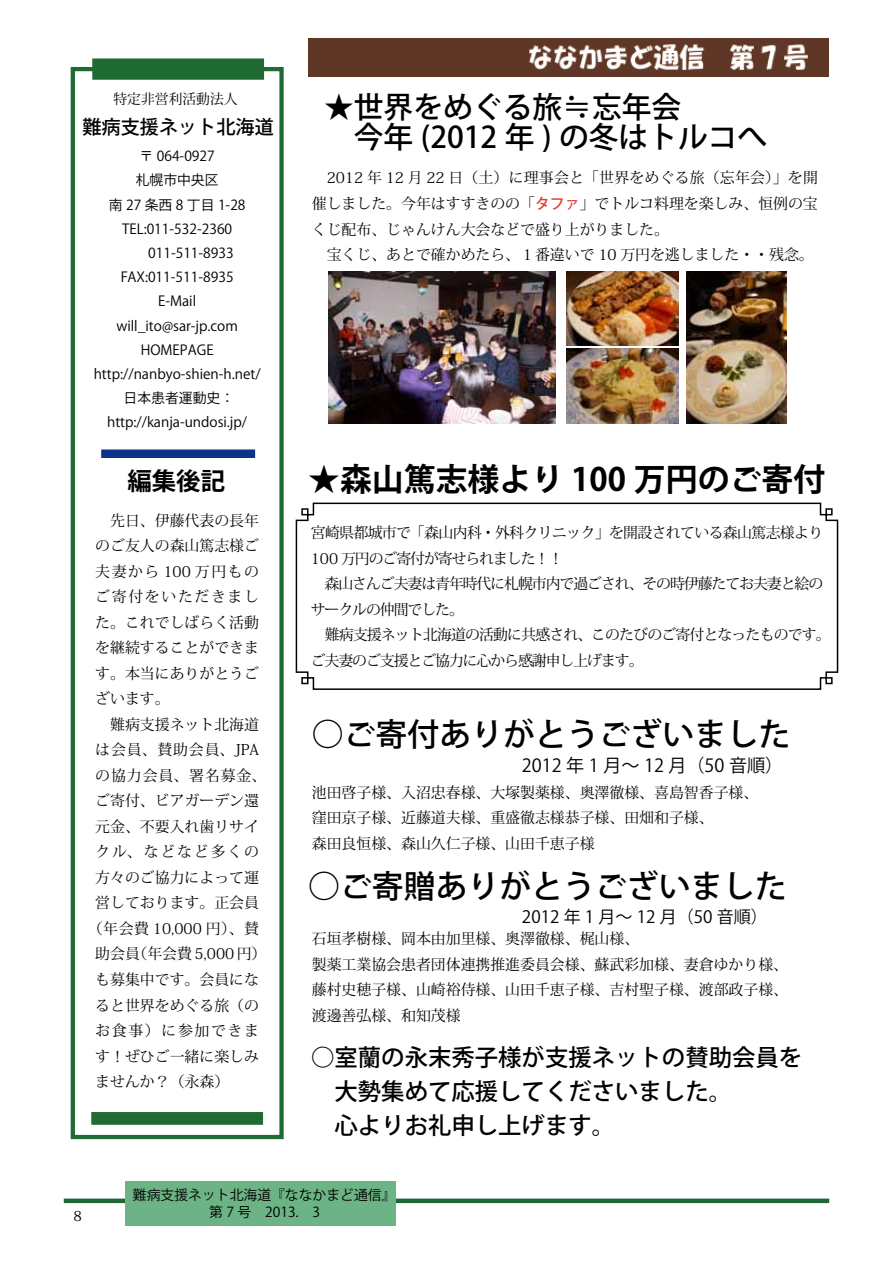
<style>
.page{position:relative;width:893px;height:1263px;background:#fff}
.page>*{position:absolute;margin:0;border:0;box-sizing:border-box;transform-origin:0 0}
.t1{font:500 31.95px "Koz Go Pro";color:#000}
.t2{font:700 31.95px "Koz Go Pro";color:#000}
.t3{font:500 29.7px/29.7px "Koz Go Pro";color:#000}
.t4{font:700 24.45px "Koz Go Pro";color:#000}
.t5{font:500 23.4px/34px "Koz Go Pro";color:#000}
.t6{font:500 19.2px "Koz Go Pro";color:#000}
.t7{font:18px "Koz Go Pro";color:#000}
.t8{font:16.95px "Koz Go Pro";color:#000}
.t9{font:14.85px/25.5px "Koz Min Pro";color:#000}
.t10{font:14.85px/25.5px "Koz Min Pro";letter-spacing:-.07em;color:#000}
.t11{font:14.85px "Koz Min Pro";letter-spacing:.06em;color:#000}
.t12{font:14.85px "Koz Min Pro";letter-spacing:.11em;color:#000}
.t13{font:14.85px "Koz Min Pro";letter-spacing:.1em;color:#000}
.t14{font:14.85px "Koz Min Pro";letter-spacing:.125em;color:#000}
.t15{font:13.8px/24.2px "Koz Go Pro";color:#000;text-align:center}
.t16{font:13.8px "Koz Min Pro";color:#000}
.s1{font-family:"Koz Go Pro";font-weight:500;color:#e83828}
.s2{font-weight:500}
</style>
<div class="page">
<div style="left:64px;top:1198px;width:765px;height:5px;background:#206535"></div>
<div style="left:125px;top:1181px;width:271px;height:45px;background:#6cb485"></div>
<div style="left:71px;top:67px;width:213px;height:1072px;border:4px solid #206a34"></div>
<img style="left:328px;top:271px;width:227px;height:153px">
<img style="left:566px;top:271px;width:112px;height:75px">
<div style="left:101px;top:449px;width:154px;height:9px;background:#0c3388"></div>
<div style="left:91px;top:1112px;width:172px;height:13px;background:#206a34"></div>
<div style="left:92px;top:58px;width:172px;height:22px;background:#206a34"></div>
<img style="left:566px;top:349px;width:112px;height:74px">
<img style="left:687px;top:272px;width:100px;height:152px">
<div style="left:308px;top:38px;width:520px;height:38px;background:#5f3727"></div>
<img style="left:529px;top:44px;width:279px;height:26px">
<svg style="left:295px;top:502px;width:544px;height:188px"></svg>
<p class="t16" style="left:113px;top:90px;width:126px">特定非営利活動法人</p>
<p class="t6" style="left:82px;top:115px;width:193px">難病支援ネット北海道</p>
<p class="t15" style="left:94px;top:144px;width:168px">〒 064-0927<br>札幌市中央区<br>南 27 条西 8 丁目 1-28<br>TEL:011-532-2360<br>　　011-511-8933<br>FAX:011-511-8935<br>E-Mail<br>will_ito@sar-jp.com<br>HOMEPAGE http://nanbyo-shien-h.net/日本患者運動史：http://kanja-undosi.jp/</p>
<h3 class="t4" style="left:127px;top:465px;width:99px">編集後記</h3>
<p class="t9" style="left:95px;top:507px;width:165px">　先日、伊藤代表の長年</p>
<p class="t9" style="left:95px;top:533px;width:165px">のご友人の森山篤志様ご</p>
<p class="t13" style="left:95px;top:561px;width:165px">夫妻から 100 万円もの</p>
<p class="t12" style="left:95px;top:586px;width:165px">ご寄付をいただきまし</p>
<p class="t9" style="left:95px;top:609px;width:165px">た。これでしばらく活動</p>
<p class="t9" style="left:95px;top:635px;width:165px">を継続することができま</p>
<p class="t9" style="left:95px;top:660px;width:165px">す。本当にありがとうご</p>
<p class="t9" style="left:95px;top:686px;width:76px">ざいます。</p>
<p class="t9" style="left:95px;top:711px;width:165px">　難病支援ネット北海道</p>
<p class="t11" style="left:95px;top:739px;width:165px">は会員、賛助会員、JPA</p>
<p class="t11" style="left:95px;top:765px;width:173px">の協力会員、署名募金、</p>
<p class="t9" style="left:95px;top:788px;width:165px">ご寄付、ビアガーデン還</p>
<p class="t9" style="left:95px;top:813px;width:165px">元金、不要入れ歯リサイ</p>
<p class="t14" style="left:95px;top:841px;width:165px">クル、などなど多くの</p>
<p class="t9" style="left:95px;top:864px;width:165px">方々のご協力によって運</p>
<p class="t9" style="left:95px;top:890px;width:165px">営しております。正会員</p>
<p class="t9" style="left:88px;top:915px;width:173px">（年会費 10,000 円）、賛</p>
<p class="t9" style="left:95px;top:941px;width:173px">助会員（年会費 5,000 円）</p>
<p class="t9" style="left:95px;top:966px;width:165px">も募集中です。会員にな</p>
<p class="t9" style="left:95px;top:992px;width:165px">ると世界をめぐる旅（の</p>
<p class="t12" style="left:95px;top:1020px;width:165px">お食事）に参加できま</p>
<p class="t9" style="left:95px;top:1043px;width:165px">す！ぜひご一緒に楽しみ</p>
<p class="t9" style="left:95px;top:1068px;width:135px">ませんか？（永森）</p>
<h2 class="t3" style="left:324px;top:94px;width:445px">★世界をめぐる旅≒忘年会<br>　今年 (2012 年 ) の冬はトルコへ</h2>
<p class="t9" style="left:312px;top:165px;width:508px">　2012 年 12 月 22 日（土）に理事会と「世界をめぐる旅（忘年会）」を開催しました。今年はすすきのの「<span class="s1">タファ</span>」でトルコ料理を楽しみ、恒例の宝くじ配布、じゃんけん大会などで盛り上がりました。<br>　宝くじ、あとで確かめたら、１番違いで 10 万円を逃しました・・残念。</p>
<h1 class="t2" style="left:308px;top:459px;width:519px"><span class="s2">★</span>森山篤志様より 100 万円のご寄付</h1>
<p class="t10" style="left:311px;top:519px;width:521px">宮崎県都城市で「森山内科・外科クリニック」を開設されている森山篤志様より<br>100 万円のご寄付が寄せられました！！<br>　森山さんご夫妻は青年時代に札幌市内で過ごされ、その時伊藤たてお夫妻と絵のサークルの仲間でした。<br>　難病支援ネット北海道の活動に共感され、このたびのご寄付となったものです。ご夫妻のご支援とご協力に心から感謝申し上げます。</p>
<h1 class="t1" style="left:312px;top:714px;width:480px">○ご寄付ありがとうございました</h1>
<p class="t7" style="left:522px;top:754px;width:263px">2012 年 1 月～ 12 月（50 音順）</p>
<p class="t9" style="left:312px;top:779px;width:448px">池田啓子様、入沼忠春様、大塚製薬様、奥澤徹様、喜島智香子様、窪田京子様、近藤道夫様、重盛徹志様恭子様、田畑和子様、<br>森田良恒様、森山久仁子様、山田千恵子様</p>
<h1 class="t1" style="left:308px;top:865px;width:480px">○ご寄贈ありがとうございました</h1>
<p class="t8" style="left:522px;top:905px;width:247px">2012 年 1 月～ 12 月（50 音順）</p>
<p class="t9" style="left:312px;top:925px;width:478px">石垣孝樹様、岡本由加里様、奥澤徹様、梶山様、<br>製薬工業協会患者団体連携推進委員会様、蘇武彩加様、妻倉ゆかり様、藤村史穂子様、山崎裕侍様、山田千恵子様、吉村聖子様、渡部政子様、渡邊善弘様、和知茂様</p>
<h3 class="t5" style="left:311px;top:1041px;width:493px">○室蘭の永末秀子様が支援ネットの賛助会員を　大勢集めて応援してくださいました。<br>　心よりお礼申し上げます。</h3>
<p class="t15" style="left:133px;top:1183px;width:264px">難病支援ネット北海道『ななかまど通信』</p>
<p class="t16" style="left:74px;top:1206px;width:10px">8</p>
<p class="t15" style="left:209px;top:1200px;width:112px">第 7 号　2013.　3</p>
</div>
